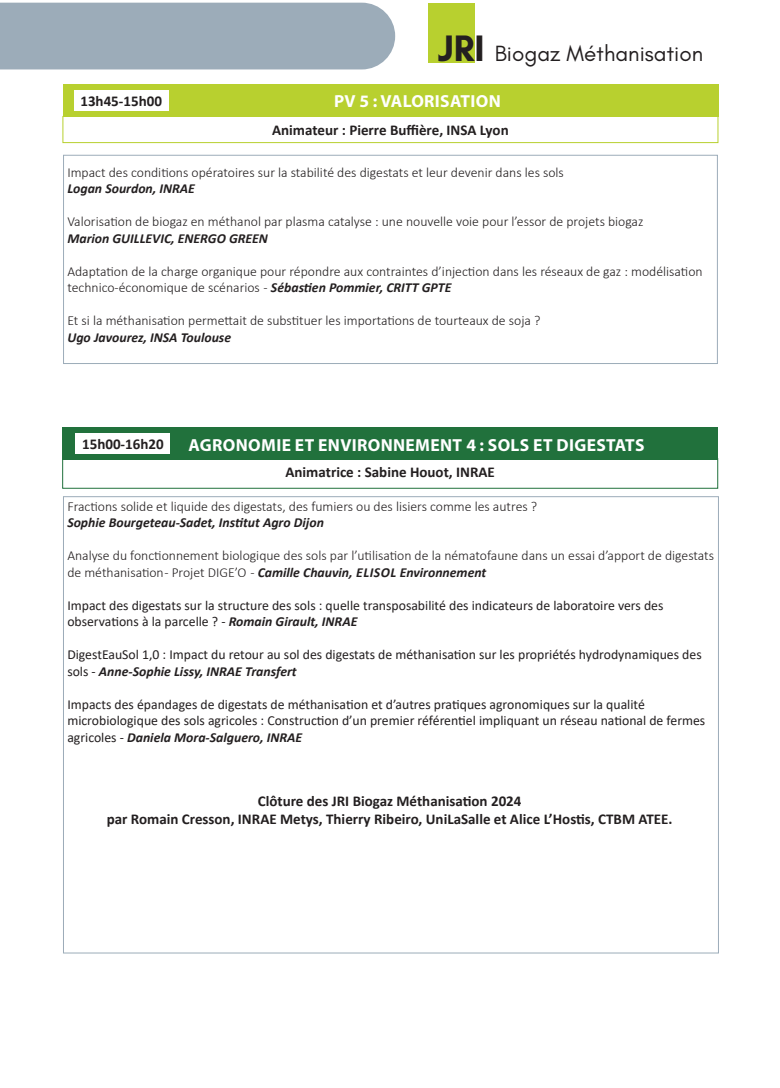
<style>
.page{position:relative;width:780px;height:1088px;background:#fff}
.page>*{position:absolute;margin:0;border:0;box-sizing:border-box;transform-origin:0 0}
.t1{font:22.5px "Glacial Indifference";color:#231f20}
.t2{font:700 17.5px "Myriad Pro";letter-spacing:.02em;color:#fff}
.t3{font:700 15px/18px "Calibri";color:#231f20;text-align:center}
.t4{font:300 13.75px/16.5px "Calibri";color:#231f20}
.t5{font:13.75px/16.5px "Calibri";color:#231f20}
.t6{font:italic 700 13.75px "Calibri";color:#231f20}
.s1{font-weight:700;font-size:37.5px}
.s2{font-weight:700;font-style:italic}
</style>
<div class="page">
<div style="left:428px;top:4px;width:47px;height:59px;background:#b8d02f"></div>
<div style="left:0;top:3px;width:395px;height:66px;background:#9cacb9"></div>
<div style="left:63px;top:84px;width:655px;height:32px;background:#b8d02f"></div>
<div style="left:63px;top:155px;width:654px;height:209px;border:1px solid #9cacb9"></div>
<div style="left:74px;top:90px;width:94px;height:20px;background:#fff"></div>
<div style="left:62px;top:427px;width:655px;height:32px;background:#21713c"></div>
<div style="left:76px;top:433px;width:94px;height:20px;background:#fff"></div>
<div style="left:63px;top:116px;width:655px;height:27px;border:1px solid #b8d02f"></div>
<div style="left:62px;top:458px;width:655px;height:30px;border:1px solid #21713c"></div>
<p class="t3" style="left:80px;top:92px;width:83px">13h45-15h00</p>
<p class="t1" style="left:438px;top:41px;width:267px"><span class="s1">JRI</span> Biogaz Méthanisation</p>
<p class="t2" style="left:334px;top:89px;width:168px">PV 5 : VALORISATION</p>
<p class="t3" style="left:272px;top:121px;width:238px">Animateur : Pierre Buffière, INSA Lyon</p>
<p class="t4" style="left:67px;top:164px;width:498px">Impact des conditions opératoires sur la stabilité des digestats et leur devenir dans les sols</p>
<p class="t6" style="left:67px;top:179px;width:129px">Logan Sourdon, INRAE</p>
<p class="t4" style="left:67px;top:213px;width:577px">Valorisation de biogaz en méthanol par plasma catalyse : une nouvelle voie pour l’essor de projets biogaz<br><span class="s2">Marion GUILLEVIC, ENERGO GREEN</span></p>
<p class="t4" style="left:67px;top:263px;width:636px">Adaptation de la charge organique pour répondre aux contraintes d’injection dans les réseaux de gaz : modélisation technico-économique de scénarios - <span class="s2">Sébastien Pommier, CRITT GPTE</span></p>
<p class="t4" style="left:67px;top:312px;width:474px">Et si la méthanisation permettait de substituer les importations de tourteaux de soja ?</p>
<p class="t6" style="left:67px;top:327px;width:165px">Ugo Javourez, INSA Toulouse</p>
<p class="t3" style="left:82px;top:435px;width:83px">15h00-16h20</p>
<p class="t2" style="left:188px;top:433px;width:457px">AGRONOMIE ET ENVIRONNEMENT 4 : SOLS ET DIGESTATS</p>
<p class="t3" style="left:285px;top:463px;width:211px">Animatrice : Sabine Houot, INRAE</p>
<p class="t4" style="left:67px;top:498px;width:471px">Fractions solide et liquide des digestats, des fumiers ou des lisiers comme les autres ?</p>
<p class="t6" style="left:67px;top:513px;width:258px">Sophie Bourgeteau-Sadet, Institut Agro Dijon</p>
<p class="t4" style="left:67px;top:547px;width:648px">Analyse du fonctionnement biologique des sols par l’utilisation de la nématofaune dans un essai d’apport de digestats de méthanisation - Projet DIGE’O - <span class="s2">Camille Chauvin, ELISOL Environnement</span></p>
<p class="t5" style="left:67px;top:597px;width:597px">Impact des digestats sur la structure des sols : quelle transposabilité des indicateurs de laboratoire vers des observations à la parcelle ? - <span class="s2">Romain Girault, INRAE</span></p>
<p class="t5" style="left:67px;top:646px;width:636px">DigestEauSol 1,0 : Impact du retour au sol des digestats de méthanisation sur les propriétés hydrodynamiques des sols - <span class="s2">Anne-Sophie Lissy, INRAE Transfert</span></p>
<p class="t5" style="left:67px;top:696px;width:639px">Impacts des épandages de digestats de méthanisation et d’autres pratiques agronomiques sur la qualité microbiologique des sols agricoles : Construction d’un premier référentiel impliquant un réseau national de fermes agricoles - <span class="s2">Daniela Mora-Salguero, INRAE</span></p>
<p class="t3" style="left:107px;top:791px;width:567px">Clôture des JRI Biogaz Méthanisation 2024<br>par Romain Cresson, INRAE Metys, Thierry Ribeiro, UniLaSalle et Alice L’Hostis, CTBM ATEE.</p>
</div>
